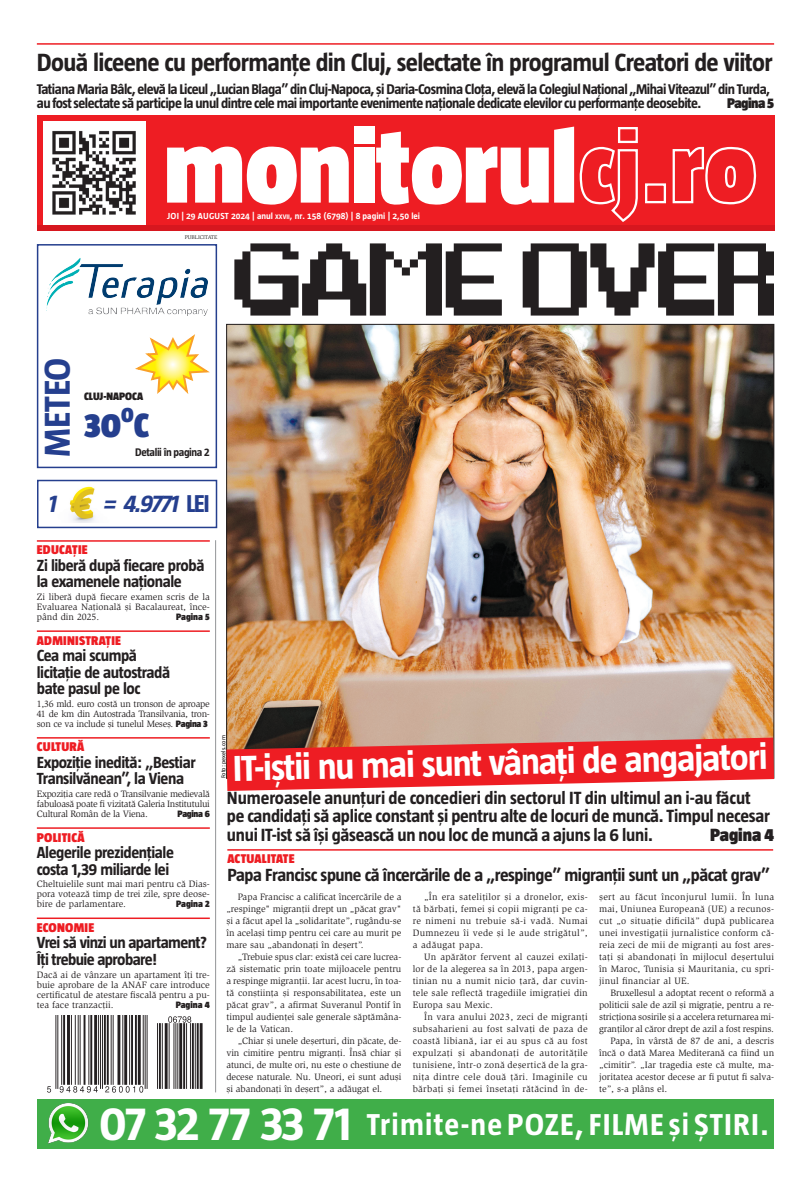
<style>
.page{position:relative;width:811px;height:1191px;background:#fff}
.page>*{position:absolute;margin:0;border:0;box-sizing:border-box;transform-origin:0 0}
.D1__Titlu{font:256.4px "Game Over";letter-spacing:-.015em;color:#231f20}
.Trimitere_-_Titlu{font:700 48.2px "Taz";letter-spacing:-.04em;color:#fff}
.D3__Titlu{font:700 37px "Taz";color:#fff}
.t1{font:700 36.9px "Taz";color:#253f8e}
.t2{font:900 34.5px "Taz";color:#253f8e}
.Trimitere_-_Titlu-2{font:700 31px "Taz";letter-spacing:.04em;color:#fff}
.Manseta_-_Titlu{font:700 25.5px "Taz";letter-spacing:-.025em;color:#231f20}
.Trimitere_-_Titlu-3{font:italic 700 25px "Taz";color:#253f8e}
.D3__Sapou{font:700 18.1px/18.1px "Taz";letter-spacing:-.015em;color:#231f20}
.D3__Sapou-2{font:900 18.1px "Taz";letter-spacing:-.005em;color:#231f20}
.Trimitere_-_Titlu-4{font:700 18px "Taz";letter-spacing:-.025em;color:#231f20}
.Trimitere_-_Titlu-5{font:700 16.5px/16.5px "Taz";letter-spacing:-.025em;color:#231f20}
.Manseta_-_Body{font:700 14.4px/14.4px "Taz";letter-spacing:-.035em;color:#231f20}
.Manseta_-_Body-2{font:900 14.4px "Taz";letter-spacing:-.035em;color:#231f20}
.Trimitere_-_Cap{font:900 13px "Taz";letter-spacing:.02em;color:#ee1d23}
.Trimitere_-_Titlu-6{font:700 11.3px "Taz";letter-spacing:-.035em;color:#231f20}
.t3{font:900 11px "Taz";color:#231f20}
.BodyText{font:9.5px/12px "Slimbach";color:#231f20;text-align:justify}
.Trimitere_-_BodyText{font:9.5px/10px "Slimbach";color:#231f20;text-align:justify}
.Trimitere_-_BodyText-2{font:900 9.5px "Taz";color:#231f20}
.Caseta_-_Body{font:700 9px "Tazzer Text";color:#fff;scale:.95 1}
.legenda-foto{font:6px "Tazzer Text";letter-spacing:.005em;color:#231f20}
.t4{font:5.5px "Slimbach";color:#231f20}
.s1{font-size:6.8px}
.s2{font-style:normal}
.s3{font-family:"Taz";font-weight:900}
</style>
<div class="page">
<hr style="left:37px;top:43px;width:737px;height:2px;background:#ee1d23">
<div style="left:37px;top:225px;width:737px;height:5px;background:#d7171f"></div>
<div style="left:37px;top:116px;width:737px;height:109px;background:#ee1d23"></div>
<div style="left:354px;top:127px;width:20px;height:17px;background:#fff"></div>
<div style="left:354px;top:148px;width:20px;height:55px;background:#fff"></div>
<div style="left:645px;top:183px;width:21px;height:20px;border:2px solid #fff"></div>
<svg style="left:167px;top:147px;width:182px;height:58px"></svg>
<svg style="left:672px;top:146px;width:85px;height:59px"></svg>
<svg style="left:376px;top:127px;width:262px;height:95px"></svg>
<div style="left:43px;top:121px;width:103px;height:103px;background:#fff"></div>
<img style="left:52px;top:131px;width:84px;height:84px">
<hr style="left:37px;top:540px;width:173px;height:1px;background:#ee1d23">
<hr style="left:37px;top:630px;width:173px;height:2px;background:#ee1d23">
<hr style="left:37px;top:737px;width:173px;height:1px;background:#ee1d23">
<hr style="left:37px;top:827px;width:173px;height:2px;background:#ee1d23">
<hr style="left:37px;top:917px;width:173px;height:2px;background:#ee1d23">
<hr style="left:215px;top:540px;width:1px;height:552px;background:#939598">
<img style="left:228px;top:326px;width:544px;height:411px">
<img style="left:69px;top:486px;width:26px;height:36px">
<div style="left:37px;top:480px;width:180px;height:48px;border:2px solid #253f8e"></div>
<div style="left:37px;top:1099px;width:736px;height:49px;background:#40ae49"></div>
<img style="left:48px;top:1103px;width:41px;height:41px">
<div style="left:37px;top:244px;width:180px;height:224px;border:2px solid #253f8e"></div>
<img style="left:47px;top:258px;width:161px;height:57px">
<svg style="left:135px;top:334px;width:75px;height:60px"></svg>
<hr style="left:227px;top:849px;width:546px;height:1px;background:#ee1d23">
<img style="left:47px;top:1015px;width:156px;height:77px">
<svg style="left:226px;top:737px;width:548px;height:54px;background:#e74345"></svg>
<p class="Manseta_-_Titlu" style="left:37px;top:49px;width:737px">Două liceene cu performanțe din Cluj, selectate în programul Creatori de viitor</p>
<p class="Manseta_-_Body" style="left:37px;top:82px;width:735px">Tatiana Maria Bâlc, elevă la Liceul „Lucian Blaga” din Cluj-Napoca, și Daria-Cosmina Cloța, elevă la Colegiul Național „Mihai Viteazul” din Turda, au fost selectate să participe la unul dintre cele mai importante evenimente naționale dedicate elevilor cu performanțe deosebite.</p>
<p class="Manseta_-_Body-2" style="left:727px;top:96px;width:49px">Pagina 5</p>
<p class="Caseta_-_Body" style="left:167px;top:211px;width:268px">JOI | 29 AUGUST 2024 | anul <span class="s1">XXVII</span>, nr. 158 (6798) | 8 pagini | 2,50 lei</p>
<p class="t4" style="left:185px;top:233px;width:34px">PUBLICITATE</p>
<p class="D1__Titlu" style="left:226px;top:77px;width:549px">GAME OVER</p>
<p class="t1" style="left:38px;top:457px;width:101px;rotate:-90deg">METEO</p>
<p class="t3" style="left:84px;top:390px;width:61px">CLUJ‑NAPOCA</p>
<p class="t2" style="left:84px;top:407px;width:67px">30<sup>0</sup>C</p>
<p class="Trimitere_-_Titlu-6" style="left:135px;top:446px;width:76px">Detalii în pagina 2</p>
<p class="Trimitere_-_Titlu-3" style="left:49px;top:491px;width:10px">1</p>
<p class="Trimitere_-_Titlu-3" style="left:103px;top:491px;width:108px">= 4.9771 <span class="s2">LEI</span></p>
<p class="Trimitere_-_Cap" style="left:37px;top:543px;width:52px">EDUCAŢIE</p>
<p class="Trimitere_-_Titlu-5" style="left:37px;top:557px;width:169px">Zi liberă după fiecare probă la examenele naţionale</p>
<p class="Trimitere_-_BodyText" style="left:37px;top:592px;width:174px">Zi liberă după fiecare examen scris de la Evaluarea Naţională şi Bacalaureat, înce‑ pând din 2025.</p>
<p class="Trimitere_-_BodyText-2" style="left:176px;top:612px;width:35px">Pagina 5</p>
<p class="Trimitere_-_Cap" style="left:37px;top:633px;width:86px">ADMINISTRAŢIE</p>
<p class="Trimitere_-_Titlu-5" style="left:37px;top:647px;width:135px">Cea mai scumpă licitaţie de autostradă bate pasul pe loc</p>
<p class="Trimitere_-_BodyText" style="left:37px;top:699px;width:174px">1,36 mld. euro costă un tronson de aproape 41 de km din Autostrada Transilvania, tron‑ son ce va include şi tunelul Meseş. <span class="s3">Pagina 3</span></p>
<p class="Trimitere_-_Cap" style="left:37px;top:740px;width:49px">CULTURĂ</p>
<p class="Trimitere_-_Titlu-5" style="left:37px;top:754px;width:160px">Expoziție inedită: „Bestiar<br>Transilvănean”, la Viena</p>
<p class="Trimitere_-_BodyText" style="left:37px;top:789px;width:174px">Expoziția care redă o Transilvanie medievală fabuloasă poate fi vizitată Galeria Institutului Cultural Român de la Viena.</p>
<p class="Trimitere_-_BodyText-2" style="left:177px;top:809px;width:34px">Pagina 6</p>
<p class="Trimitere_-_Cap" style="left:37px;top:830px;width:49px">POLITICĂ</p>
<p class="Trimitere_-_Titlu-5" style="left:37px;top:844px;width:139px">Alegerile prezidenţiale costa 1,39 miliarde lei</p>
<p class="Trimitere_-_BodyText" style="left:37px;top:879px;width:174px">Cheltuielile sunt mai mari pentru că Dias‑ pora votează timp de trei zile, spre deose‑ bire de parlamentare.</p>
<p class="Trimitere_-_BodyText-2" style="left:176px;top:899px;width:35px">Pagina 2</p>
<p class="Trimitere_-_Cap" style="left:37px;top:920px;width:59px">ECONOMIE</p>
<p class="Trimitere_-_Titlu-5" style="left:37px;top:934px;width:172px">Vrei să vinzi un apartament?<br>Îţi trebuie aprobare!</p>
<p class="Trimitere_-_BodyText" style="left:37px;top:969px;width:174px">Dacă ai de vânzare un apartament îţi tre‑ buie aprobare de la ANAF care introduce certificatul de atestare fiscală pentru a pu‑ tea face tranzacţii.</p>
<p class="Trimitere_-_BodyText-2" style="left:176px;top:999px;width:36px">Pagina 4</p>
<p class="legenda-foto" style="left:220px;top:778px;width:45px;rotate:-90deg">Foto: pexels.com</p>
<p class="D3__Titlu" style="left:232px;top:748px;width:536px;rotate:-1deg">IT-iștii nu mai sunt vânați de angajatori</p>
<p class="D3__Sapou" style="left:227px;top:789px;width:544px">Numeroasele anunțuri de concedieri din sectorul IT din ultimul an i-au făcut pe candidați să aplice constant și pentru alte de locuri de muncă. Timpul necesar unui IT-ist să își găsească un nou loc de muncă a ajuns la 6 luni.</p>
<p class="D3__Sapou-2" style="left:710px;top:825px;width:65px">Pagina 4</p>
<p class="Trimitere_-_Cap" style="left:227px;top:852px;width:69px">ACTUALITATE</p>
<p class="Trimitere_-_Titlu-4" style="left:227px;top:866px;width:544px">Papa Francisc spune că încercările de a „respinge” migranţii sunt un „păcat grav”</p>
<p class="BodyText" style="left:226px;top:891px;width:176px;text-indent:11px">Papa Francisc a calificat încercările de a „respinge" migranţii drept un „păcat grav" şi a făcut apel la „solidaritate”, rugându‑se în acelaşi timp pentru cei care au murit pe mare sau „abandonaţi în deşert”.</p>
<p class="BodyText" style="left:226px;top:951px;width:176px;text-indent:11px">„Trebuie spus clar: există cei care lucrea‑ ză sistematic prin toate mijloacele pentru a respinge migranţii. Iar acest lucru, în toa‑ tă conştiinţa şi responsabilitatea, este un păcat grav”, a afirmat Suveranul Pontif în timpul audienţei sale generale săptămâna‑ le de la Vatican.</p>
<p class="BodyText" style="left:226px;top:1035px;width:176px;text-indent:11px">„Chiar şi unele deşerturi, din păcate, de‑ vin cimitire pentru migranţi. Însă chiar şi atunci, de multe ori, nu este o chestiune de decese naturale. Nu. Uneori, ei sunt aduşi şi abandonaţi în deşert”, a adăugat el.</p>
<p class="BodyText" style="left:413px;top:891px;width:176px;text-indent:11px">„În era sateliţilor şi a dronelor, exis‑ tă bărbaţi, femei şi copii migranţi pe ca‑ re nimeni nu trebuie să‑i vadă. Numai Dumnezeu îi vede şi le aude strigătul”, a adăugat papa.</p>
<p class="BodyText" style="left:413px;top:951px;width:176px;text-indent:11px">Un apărător fervent al cauzei exilaţi‑ lor de la alegerea sa în 2013, papa argen‑ tinian nu a numit nicio ţară, dar cuvin‑ tele sale reflectă tragediile imigraţiei din Europa sau Mexic.</p>
<p class="BodyText" style="left:413px;top:1011px;width:176px;text-indent:11px">În vara anului 2023, zeci de migranţi subsaharieni au fost salvaţi de paza de coastă libiană, iar ei au spus că au fost expulzaţi şi abandonaţi de autorităţile tunisiene, într‑o zonă deşertică de la gra‑ niţa dintre cele două ţări. Imaginile cu bărbaţi şi femei însetaţi rătăcind în de‑</p>
<p class="BodyText" style="left:599px;top:891px;width:176px">şert au făcut înconjurul lumii. În luna mai, Uniunea Europeană (UE) a recunos‑ cut „o situaţie dificilă” după publicarea unei investigaţii jurnalistice conform că‑ reia zeci de mii de migranţi au fost ares‑ taţi şi abandonaţi în mijlocul deşertului în Maroc, Tunisia şi Mauritania, cu spri‑ jinul financiar al UE.</p>
<p class="BodyText" style="left:599px;top:987px;width:176px;text-indent:11px">Bruxellesul a adoptat recent o reformă a politicii sale de azil şi migraţie, pentru a re‑ stricţiona sosirile şi a accelera returnarea mi‑ granţilor al căror drept de azil a fost respins.</p>
<p class="BodyText" style="left:599px;top:1035px;width:176px;text-indent:11px">Papa, în vârstă de 87 de ani, a descris încă o dată Marea Mediterană ca fiind un „cimitir”. „Iar tragedia este că multe, ma‑ joritatea acestor decese ar fi putut fi salva‑ te”, s‑a plâns el.</p>
<p class="Trimitere_-_Titlu" style="left:99px;top:1098px;width:254px">07 32 77 33 71</p>
<p class="Trimitere_-_Titlu-2" style="left:367px;top:1108px;width:403px">Trimite-ne POZE, FILME și ȘTIRI.</p>
</div>
